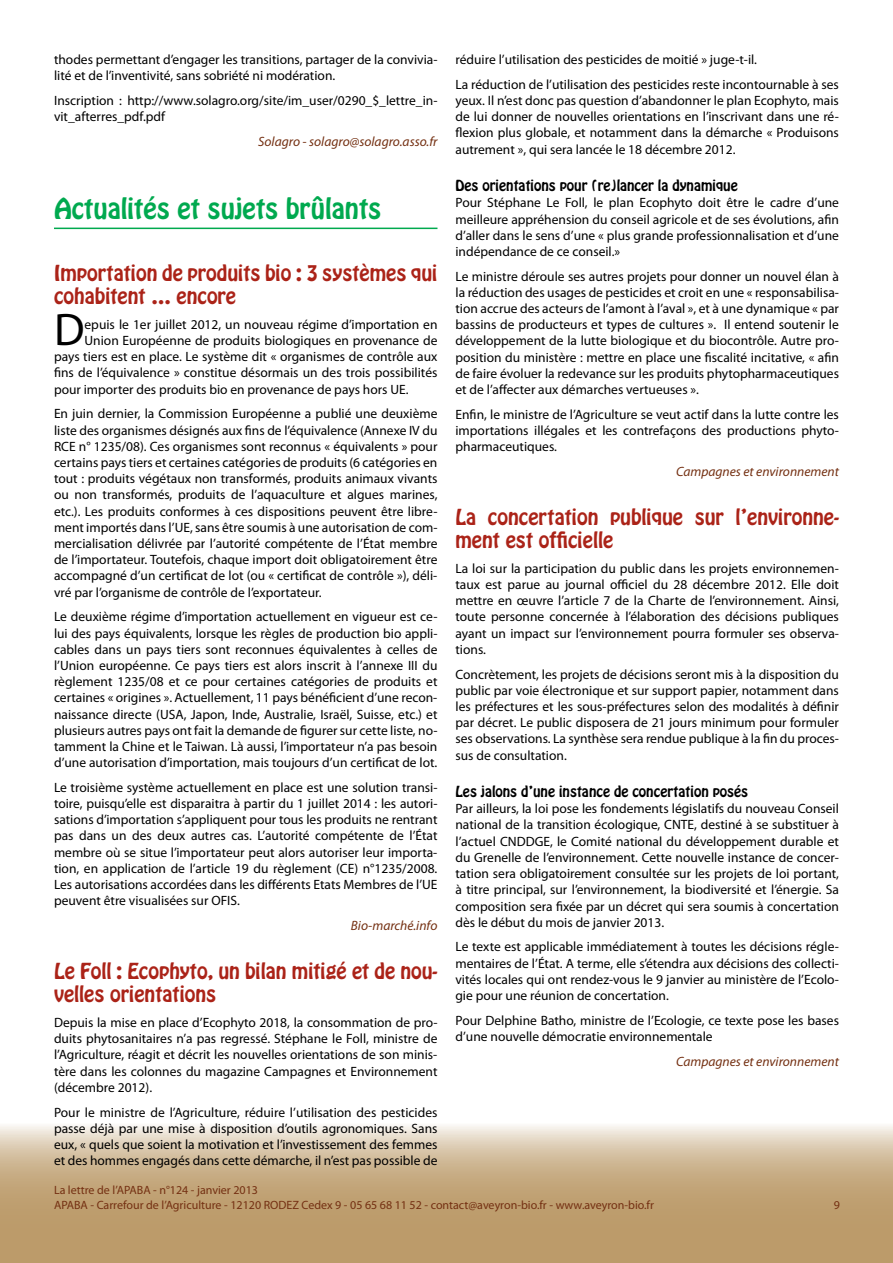
<style>
.page{position:relative;width:893px;height:1263px;background:#fff}
.page>*{position:absolute;margin:0;border:0;box-sizing:border-box;transform-origin:0 0}
.t1{font:45.9px "Myriad Pro";color:#000}
.t2{font:25.5px "Hobo Std";color:#00a94f}
.t3{font:19.5px/23.4px "Hobo Std";color:#ab2318}
.t4{font:13.5px/16.2px "Myriad Pro";color:#000;text-align:justify}
.t5{font:italic 13.5px "Myriad Pro";color:#743012}
.t6{font:13.5px "Hobo Std";color:#000}
.t7{font:12px/14.4px "Myriad Pro";color:#743012}
</style>
<div class="page">
<svg style="left:0;top:1126px;width:893px;height:137px;background:#c8ae86"></svg>
<hr style="left:54px;top:228px;width:383px;height:1px;background:#00a94f">
<p class="t4" style="left:54px;top:51px;width:385px">thodes permettant d’engager les transitions, partager de la convivia&shy;lité et de l’inventivité, sans sobriété ni modération.</p>
<p class="t4" style="left:54px;top:92px;width:385px">Inscription : http://www.solagro.org/site/im_user/0290_$_lettre_in&shy;vit_afterres_pdf.pdf</p>
<p class="t5" style="left:258px;top:133px;width:181px">Solagro - solagro@solagro.asso.fr</p>
<h2 class="t2" style="left:54px;top:191px;width:329px">Actualités et sujets brûlants</h2>
<h3 class="t3" style="left:54px;top:261px;width:385px">Importation de produits bio : 3 systèmes qui cohabitent … encore</h3>
<h1 class="t1" style="left:54px;top:301px;width:32px">D</h1>
<p class="t4" style="left:85px;top:316px;width:354px">epuis le 1er juillet 2012, un nouveau régime d’importation en</p>
<p class="t4" style="left:85px;top:332px;width:354px">Union Européenne de produits biologiques en provenance de</p>
<p class="t4" style="left:54px;top:348px;width:385px">pays tiers est en place. Le système dit « organismes de contrôle aux</p>
<p class="t4" style="left:54px;top:365px;width:385px">fins de l’équivalence » constitue désormais un des trois possibilités</p>
<p class="t4" style="left:54px;top:381px;width:356px">pour importer des produits bio en provenance de pays hors UE.</p>
<p class="t4" style="left:54px;top:405px;width:385px">En juin dernier, la Commission Européenne a publié une deuxième liste des organismes désignés aux fins de l’équivalence (Annexe IV du RCE n° 1235/08). Ces organismes sont reconnus « équivalents » pour certains pays tiers et certaines catégories de produits (6 catégories en tout : produits végétaux non transformés, produits animaux vivants ou non transformés, produits de l’aquaculture et algues marines, etc.). Les produits conformes à ces dispositions peuvent être libre&shy;ment importés dans l’UE, sans être soumis à une autorisation de com&shy;mercialisation délivrée par l’autorité compétente de l’État membre de l’importateur. Toutefois, chaque import doit obligatoirement être accompagné d’un certificat de lot (ou « certificat de contrôle »), déli&shy;vré par l’organisme de contrôle de l’exportateur.</p>
<p class="t4" style="left:54px;top:608px;width:385px">Le deuxième régime d’importation actuellement en vigueur est ce&shy;lui des pays équivalents, lorsque les règles de production bio appli&shy;cables dans un pays tiers sont reconnues équivalentes à celles de l’Union européenne. Ce pays tiers est alors inscrit à l’annexe III du règlement 1235/08 et ce pour certaines catégories de produits et certaines « origines ». Actuellement, 11 pays bénéficient d’une recon&shy;naissance directe (USA, Japon, Inde, Australie, Israël, Suisse, etc.) et plusieurs autres pays ont fait la demande de figurer sur cette liste, no&shy;tamment la Chine et le Taiwan. Là aussi, l’importateur n’a pas besoin d’une autorisation d’importation, mais toujours d’un certificat de lot.</p>
<p class="t4" style="left:54px;top:779px;width:385px">Le troisième système actuellement en place est une solution transi&shy;toire, puisqu’elle est disparaitra à partir du 1 juillet 2014 : les autori&shy;sations d’importation s’appliquent pour tous les produits ne rentrant pas dans un des deux autres cas. L’autorité compétente de l’État membre où se situe l’importateur peut alors autoriser leur importa&shy;tion, en application de l’article 19 du règlement (CE) n°1235/2008.<br>Les autorisations accordées dans les différents Etats Membres de l’UE peuvent être visualisées sur OFIS.</p>
<p class="t5" style="left:351px;top:917px;width:88px">Bio-marché.info</p>
<h3 class="t3" style="left:54px;top:959px;width:385px">Le Foll : Ecophyto, un bilan mitigé et de nou&shy;velles orientations</h3>
<p class="t4" style="left:54px;top:1014px;width:385px">Depuis la mise en place d’Ecophyto 2018, la consommation de pro&shy;duits phytosanitaires n’a pas regressé. Stéphane le Foll, ministre de l’Agriculture, réagit et décrit les nouvelles orientations de son minis&shy;tère dans les colonnes du magazine Campagnes et Environnement (décembre 2012).</p>
<p class="t4" style="left:54px;top:1104px;width:385px">Pour le ministre de l’Agriculture, réduire l’utilisation des pesticides passe déjà par une mise à disposition d’outils agronomiques. Sans eux, « quels que soient la motivation et l’investissement des femmes et des hommes engagés dans cette démarche, il n’est pas possible de</p>
<p class="t4" style="left:455px;top:47px;width:385px;line-height:24.8px">réduire l’utilisation des pesticides de moitié » juge-t-il.<br>La réduction de l’utilisation des pesticides reste incontournable à ses</p>
<p class="t4" style="left:455px;top:92px;width:385px">yeux. Il n’est donc pas question d’abandonner le plan Ecophyto, mais de lui donner de nouvelles orientations en l’inscrivant dans une ré&shy;flexion plus globale, et notamment dans la démarche « Produisons autrement », qui sera lancée le 18 décembre 2012.</p>
<p class="t6" style="left:455px;top:176px;width:284px">Des orientations pour (re)lancer la dynamique</p>
<p class="t4" style="left:455px;top:194px;width:385px">Pour Stéphane Le Foll, le plan Ecophyto doit être le cadre d’une meilleure appréhension du conseil agricole et de ses évolutions, afin d’aller dans le sens d’une « plus grande professionnalisation et d’une indépendance de ce conseil.»</p>
<p class="t4" style="left:455px;top:268px;width:385px">Le ministre déroule ses autres projets pour donner un nouvel élan à la réduction des usages de pesticides et croit en une « responsabilisa&shy;tion accrue des acteurs de l’amont à l’aval », et à une dynamique « par bassins de producteurs et types de cultures ». Il entend soutenir le développement de la lutte biologique et du biocontrôle. Autre pro&shy;position du ministère : mettre en place une fiscalité incitative, « afin de faire évoluer la redevance sur les produits phytopharmaceutiques et de l’affecter aux démarches vertueuses ».</p>
<p class="t4" style="left:455px;top:406px;width:385px">Enfin, le ministre de l’Agriculture se veut actif dans la lutte contre les importations illégales et les contrefaçons des productions phyto&shy;pharmaceutiques.</p>
<p class="t5" style="left:676px;top:463px;width:164px">Campagnes et environnement</p>
<h3 class="t3" style="left:455px;top:505px;width:385px">La concertation publique sur l’environne&shy;ment est officielle</h3>
<p class="t4" style="left:455px;top:560px;width:385px">La loi sur la participation du public dans les projets environnemen&shy;taux est parue au journal officiel du 28 décembre 2012. Elle doit mettre en œuvre l’article 7 de la Charte de l’environnement. Ainsi, toute personne concernée à l’élaboration des décisions publiques ayant un impact sur l’environnement pourra formuler ses observa&shy;tions.</p>
<p class="t4" style="left:455px;top:666px;width:385px">Concrètement, les projets de décisions seront mis à la disposition du public par voie électronique et sur support papier, notamment dans les préfectures et les sous-préfectures selon des modalités à définir par décret. Le public disposera de 21 jours minimum pour formuler ses observations. La synthèse sera rendue publique à la fin du proces&shy;sus de consultation.</p>
<p class="t6" style="left:455px;top:782px;width:294px">Les jalons d’une instance de concertation posés</p>
<p class="t4" style="left:455px;top:800px;width:385px">Par ailleurs, la loi pose les fondements législatifs du nouveau Conseil national de la transition écologique, CNTE, destiné à se substituer à l’actuel CNDDGE, le Comité national du développement durable et du Grenelle de l’environnement. Cette nouvelle instance de concer&shy;tation sera obligatoirement consultée sur les projets de loi portant, à titre principal, sur l’environnement, la biodiversité et l’énergie. Sa composition sera fixée par un décret qui sera soumis à concertation dès le début du mois de janvier 2013.</p>
<p class="t4" style="left:455px;top:938px;width:385px">Le texte est applicable immédiatement à toutes les décisions régle&shy;mentaires de l’État. A terme, elle s’étendra aux décisions des collecti&shy;vités locales qui ont rendez-vous le 9 janvier au ministère de l’Ecolo&shy;gie pour une réunion de concertation.</p>
<p class="t4" style="left:455px;top:1012px;width:385px">Pour Delphine Batho, ministre de l’Ecologie, ce texte pose les bases d’une nouvelle démocratie environnementale</p>
<p class="t5" style="left:676px;top:1053px;width:164px">Campagnes et environnement</p>
<p class="t7" style="left:54px;top:1183px;width:602px">La lettre de l’APABA - n°124 - janvier 2013<br>APABA - Carrefour de l’Agriculture - 12120 RODEZ Cedex 9 - 05 65 68 11 52 - contact@aveyron-bio.fr - www.aveyron-bio.fr</p>
<p class="t7" style="left:834px;top:1197px;width:8px">9</p>
</div>
